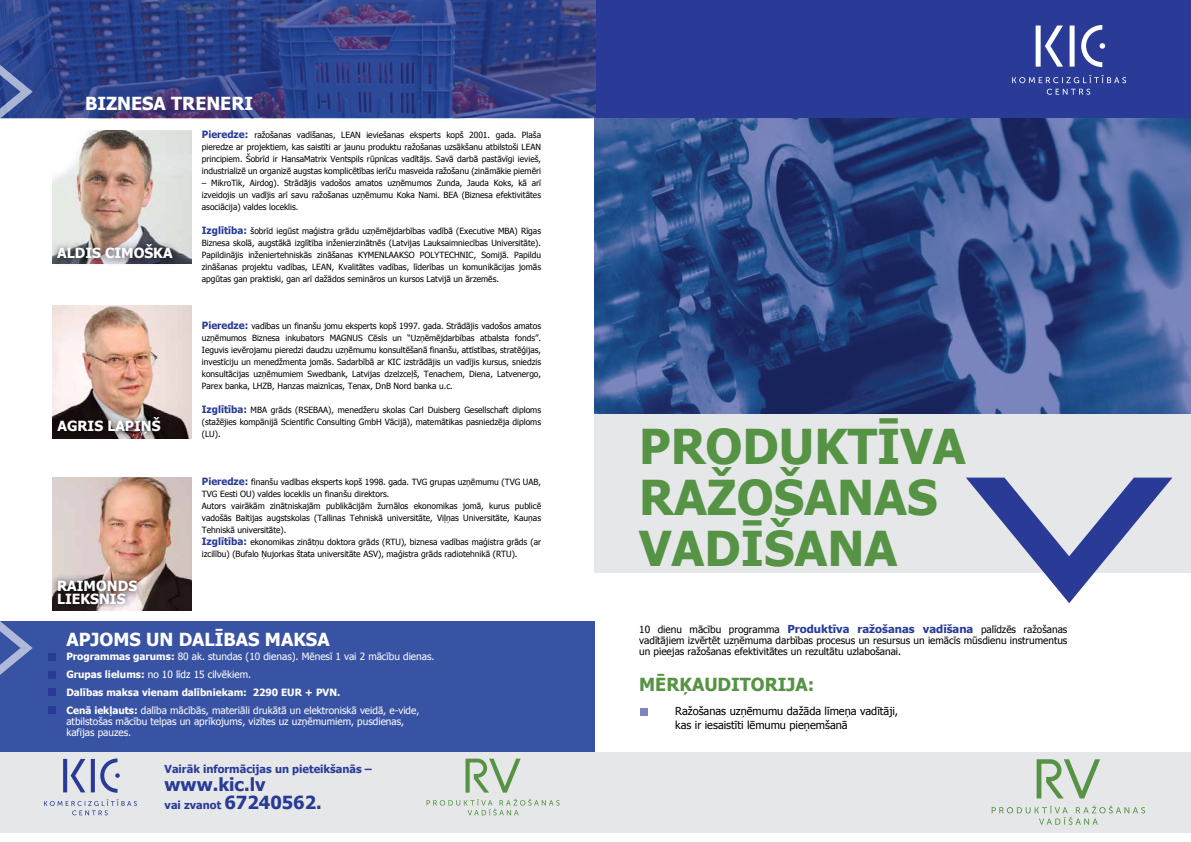
<style>
.page{position:relative;width:1191px;height:842px;background:#fff}
.page>*{position:absolute;margin:0;border:0;box-sizing:border-box;transform-origin:0 0}
.t1{font:700 48px/51px "Tahoma";color:#569345}
.t2{font:700 18px "Tahoma";color:#fff}
.t3{font:700 18px "Tahoma";color:#569345}
.t4{font:700 18px "Tahoma";color:#293b97}
.t5{font:700 14px/12.5px "Tahoma";color:#fff}
.t6{font:11px/14px "Tahoma";color:#000}
.t7{font:700 11px "Tahoma";color:#293b97}
.t8{font:10px/18px "Tahoma";color:#fff}
.t9{font:10px/11px "Tahoma";color:#000;text-align:justify}
.t10{font:8.5px/12px "Tahoma";color:#000;text-align:justify}
.s1{font-weight:700;font-size:10px;color:#293b97}
.s2{font-weight:700}
.s3{font-size:18px}
.s4{font-weight:700;font-size:11px;color:#293b97}
</style>
<div class="page">
<div style="left:0;top:0;width:1191px;height:118px;background:#293b97"></div>
<img style="left:0;top:0;width:595px;height:118px">
<div style="left:0;top:621px;width:594px;height:131px;background:#3953a4"></div>
<div style="left:594px;top:414px;width:597px;height:158px;background:#e6e7e8"></div>
<div style="left:0;top:752px;width:1191px;height:80px;background:#e6e7e8"></div>
<svg style="left:44px;top:758px;width:93px;height:57px"></svg>
<svg style="left:1012px;top:25px;width:114px;height:70px"></svg>
<div style="left:48px;top:653px;width:8px;height:7px;background:#293b97"></div>
<div style="left:48px;top:671px;width:8px;height:8px;background:#293b97"></div>
<div style="left:48px;top:688px;width:8px;height:8px;background:#293b97"></div>
<div style="left:48px;top:706px;width:8px;height:7px;background:#293b97"></div>
<div style="left:640px;top:708px;width:8px;height:8px;background:#7e84c0"></div>
<svg style="left:965px;top:478px;width:207px;height:125px"></svg>
<svg style="left:594px;top:117px;width:597px;height:297px;background:#35508a"></svg>
<img style="left:52px;top:130px;width:139px;height:133px">
<img style="left:52px;top:234px;width:135px;height:30px">
<img style="left:52px;top:478px;width:139px;height:133px">
<img style="left:52px;top:569px;width:100px;height:42px">
<svg style="left:991px;top:806px;width:154px;height:19px"></svg>
<svg style="left:1036px;top:759px;width:64px;height:39px"></svg>
<svg style="left:426px;top:799px;width:133px;height:16px"></svg>
<svg style="left:465px;top:759px;width:55px;height:34px"></svg>
<svg style="left:0;top:65px;width:33px;height:54px"></svg>
<svg style="left:0;top:621px;width:33px;height:54px"></svg>
<img style="left:52px;top:305px;width:140px;height:133px">
<img style="left:52px;top:407px;width:119px;height:32px">
<h2 class="t2" style="left:85px;top:91px;width:170px">BIZNESA TRENERI</h2>
<h3 class="t5" style="left:57px;top:246px;width:117px">ALDIS CIMOŠKA</h3>
<h3 class="t5" style="left:57px;top:419px;width:105px">AGRIS LAPIŅŠ</h3>
<h3 class="t5" style="left:57px;top:579px;width:82px">RAIMONDS<br>LIEKSNIS</h3>
<p class="t10" style="left:202px;top:128px;width:341px"><span class="s1">Pieredze:</span> ražošanas vadīšanas, LEAN ieviešanas eksperts kopš 2001. gada. Plaša pieredze ar projektiem, kas saistīti ar jaunu produktu ražošanas uzsākšanu atbilstoši LEAN principiem. Šobrīd ir HansaMatrix Ventspils rūpnīcas vadītājs. Savā darbā pastāvīgi ievieš, industrializē un organizē augstas komplicētības ierīču masveida ražošanu (zināmākie piemēri</p>
<p class="t10" style="left:202px;top:176px;width:341px">– MikroTik, Airdog). Strādājis vadošos amatos uzņēmumos Zunda, Jauda Koks, kā arī izveidojis un vadījis arī savu ražošanas uzņēmumu Koka Nami. BEA (Biznesa efektivitātes asociācija) valdes loceklis.</p>
<p class="t10" style="left:202px;top:224px;width:341px"><span class="s1">Izglītība:</span> šobrīd iegūst maģistra grādu uzņēmējdarbības vadībā (Executive MBA) Rīgas Biznesa skolā, augstākā izglītība inženierzinātnēs (Latvijas Lauksaimniecības Universitāte).<br>Papildinājis inženiertehniskās zināšanas KYMENLAAKSO POLYTECHNIC, Somijā. Papildu zināšanas projektu vadības, LEAN, Kvalitātes vadības, līderības un komunikācijas jomās apgūtas gan praktiski, gan arī dažādos semināros un kursos Latvijā un ārzemēs.</p>
<p class="t10" style="left:202px;top:319px;width:341px"><span class="s1">Pieredze:</span> vadības un finanšu jomu eksperts kopš 1997. gada. Strādājis vadošos amatos uzņēmumos Biznesa inkubators MAGNUS Cēsīs un “Uzņēmējdarbības atbalsta fonds”.<br>Ieguvis ievērojamu pieredzi daudzu uzņēmumu konsultēšanā finanšu, attīstības, stratēģijas, investīciju un menedžmenta jomās. Sadarbībā ar KIC izstrādājis un vadījis kursus, sniedzis konsultācijas uzņēmumiem Swedbank, Latvijas dzelzceļš, Tenachem, Diena, Latvenergo, Parex banka, LHZB, Hanzas maiznīcas, Tenax, DnB Nord banka u.c.</p>
<p class="t10" style="left:202px;top:403px;width:341px"><span class="s1">Izglītība:</span> MBA grāds (RSEBAA), menedžeru skolas Carl Duisberg Gesellschaft diploms (stažējies kompānijā Scientific Consulting GmbH Vācijā), matemātikas pasniedzēja diploms (LU).</p>
<p class="t10" style="left:202px;top:476px;width:341px;text-align:left"><span class="s1">Pieredze:</span> finanšu vadības eksperts kopš 1998. gada. TVG grupas uzņēmumu (TVG UAB, TVG Eesti OU) valdes loceklis un finanšu direktors.<br>Autors vairākām zinātniskajām publikācijām žurnālos ekonomikas jomā, kurus publicē vadošās Baltijas augstskolas (Tallinas Tehniskā universitāte, Viļņas Universitāte, Kauņas Tehniskā universitāte).<br><span class="s1">Izglītība:</span> ekonomikas zinātņu doktora grāds (RTU), biznesa vadības maģistra grāds (ar izcilību) (Bufalo Ņujorkas štata universitāte ASV), maģistra grāds radiotehnikā (RTU).</p>
<h2 class="t2" style="left:66px;top:626px;width:265px">APJOMS UN DALĪBAS MAKSA</h2>
<p class="t8" style="left:66px;top:647px;width:370px"><span class="s2">Programmas garums:</span> 80 ak. stundas (10 dienas). Mēnesī 1 vai 2 mācību dienas.<br><span class="s2">Grupas lielums:</span> no 10 līdz 15 cilvēkiem.<br><span class="s2">Dalības maksa vienam dalībniekam: 2290 EUR + PVN.<br>Cenā iekļauts:</span> dalība mācībās, materiāli drukātā un elektroniskā veidā, e-vide,</p>
<p class="t8" style="left:66px;top:715px;width:339px;line-height:11px">atbilstošas mācību telpas un aprīkojums, vizītes uz uzņēmumiem, pusdienas, kafijas pauzes.</p>
<p class="t7" style="left:165px;top:761px;width:209px">Vairāk informācijas un pieteikšanās –</p>
<h2 class="t4" style="left:165px;top:772px;width:102px">www.kic.lv</h2>
<p class="t7" style="left:165px;top:797px;width:159px">vai zvanot <span class="s3">67240562.</span></p>
<h1 class="t1" style="left:639px;top:418px;width:328px">PRODUKTĪVA<br>RAŽOŠANAS<br>VADĪŠANA</h1>
<p class="t9" style="left:639px;top:624px;width:429px">10 dienu mācību programma <span class="s4">Produktīva ražošanas vadīšana</span> palīdzēs ražošanas vadītājiem izvērtēt uzņēmuma darbības procesus un resursus un iemācīs mūsdienu instrumentus un pieejas ražošanas efektivitātes un rezultātu uzlabošanai.</p>
<h2 class="t3" style="left:639px;top:672px;width:177px">MĒRĶAUDITORIJA:</h2>
<p class="t6" style="left:675px;top:704px;width:224px">Ražošanas uzņēmumu dažāda līmeņa vadītāji, kas ir iesaistīti lēmumu pieņemšanā</p>
</div>
